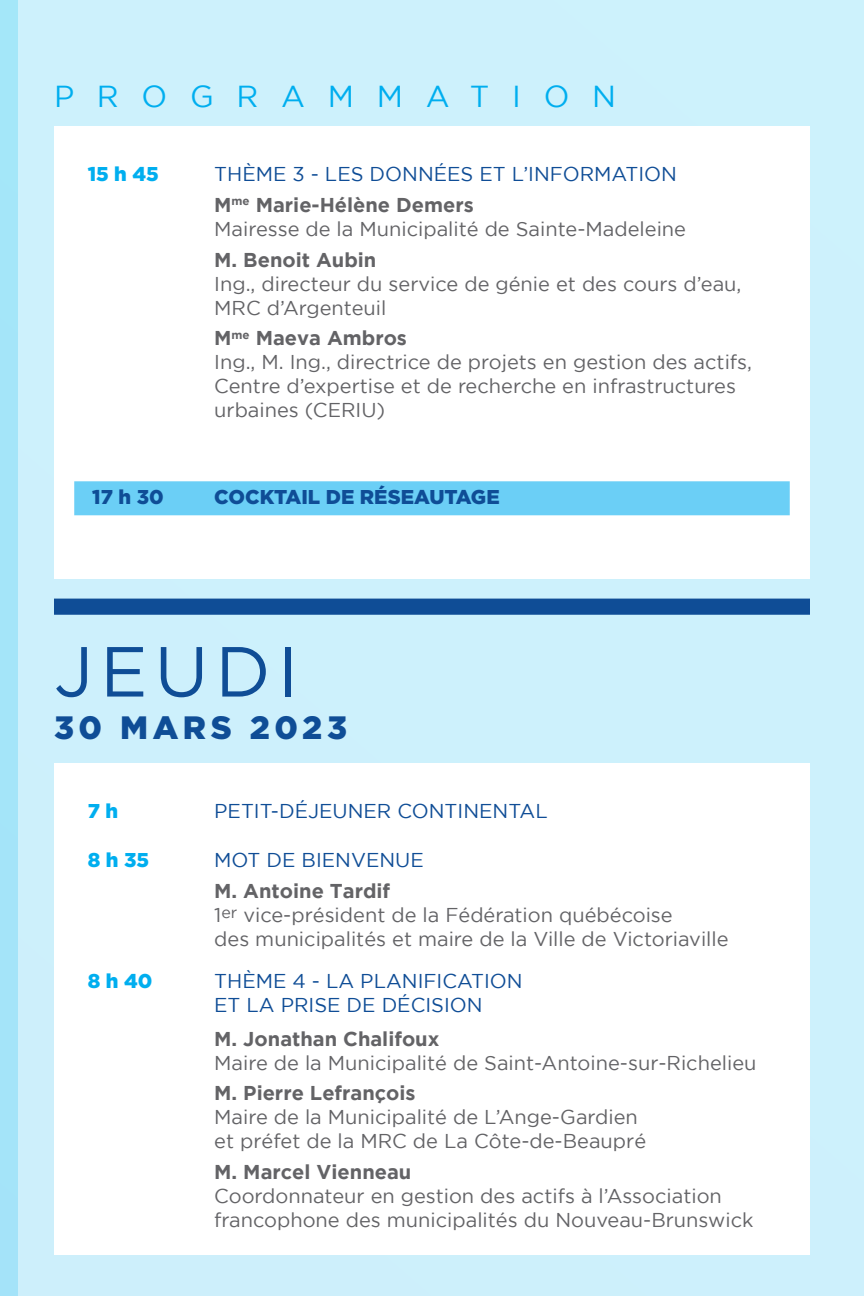
<style>
.page{position:relative;width:864px;height:1296px;background:#cdf1fc}
.page>*{position:absolute;margin:0;border:0;box-sizing:border-box;transform-origin:0 0}
.t1{font:70.6px "Gotham";letter-spacing:.1em;color:#0f4d96}
.t2{font:900 32.4px "Gotham";letter-spacing:.14em;color:#0f4d96}
.t3{font:30.2px "Gotham";letter-spacing:.75em;color:#00aeef}
.texte{font:20px/24px "Gotham";color:#636366}
.titre_conférencier{font:20px/24px "Gotham";color:#636366}
.titre_haut{font:20px "Gotham";color:#0f4d96}
.titre_conférencier-2{font:20px/24px "Gotham";color:#0f4d96}
.pause{font:900 20px "Gotham";color:#0f4d96}
.titre_haut-2{font:900 20px "Gotham";color:#00aeef}
.titre_conférencier-3{font:900 20px "Gotham";color:#00aeef}
.s1{font-weight:700}
</style>
<div class="page">
<div style="left:54px;top:126px;width:756px;height:452px;background:#fff"></div>
<div style="left:74px;top:481px;width:716px;height:34px;background:#6bcff6"></div>
<div style="left:54px;top:599px;width:756px;height:16px;background:#0f4d96"></div>
<div style="left:54px;top:763px;width:756px;height:491px;background:#fff"></div>
<p class="t3" style="left:54px;top:80px;width:564px">PROGRAMMATION</p>
<p class="titre_haut-2" style="left:88px;top:162px;width:73px">15 h 45</p>
<p class="titre_haut" style="left:214px;top:163px;width:464px">THÈME 3 - LES DONNÉES ET L’INFORMATION</p>
<p class="texte" style="left:214px;top:192px;width:473px"><span class="s1">M</span><sup>me</sup> <span class="s1">Marie-Hélène Demers<br></span>Mairesse de la Municipalité de Sainte-Madeleine</p>
<p class="texte" style="left:214px;top:247px;width:529px"><span class="s1">M. Benoit Aubin<br></span>Ing., directeur du service de génie et des cours d’eau,<br>MRC d’Argenteuil</p>
<p class="texte" style="left:214px;top:326px;width:539px"><span class="s1">M</span><sup>me</sup> <span class="s1">Maeva Ambros<br></span>Ing., M. Ing., directrice de projets en gestion des actifs, Centre d’expertise et de recherche en infrastructures urbaines (CERIU)</p>
<p class="pause" style="left:92px;top:486px;width:73px">17 h 30</p>
<p class="pause" style="left:214px;top:486px;width:287px">COCKTAIL DE RÉSEAUTAGE</p>
<p class="t1" style="left:54px;top:633px;width:246px">JEUDI</p>
<p class="t2" style="left:54px;top:709px;width:295px">30 MARS 2023</p>
<p class="titre_haut-2" style="left:88px;top:800px;width:32px">7 h</p>
<p class="titre_haut" style="left:214px;top:800px;width:335px">PETIT-DÉJEUNER CONTINENTAL</p>
<p class="titre_haut-2" style="left:88px;top:848px;width:63px">8 h 35</p>
<p class="titre_haut" style="left:214px;top:849px;width:211px">MOT DE BIENVENUE</p>
<p class="titre_conférencier" style="left:214px;top:878px;width:516px"><span class="s1">M. Antoine Tardif<br></span>1<sup>er</sup> vice-président de la Fédération québécoise<br>des municipalités et maire de la Ville de Victoriaville</p>
<p class="titre_conférencier-3" style="left:88px;top:969px;width:66px">8 h 40</p>
<p class="titre_conférencier-2" style="left:214px;top:968px;width:310px">THÈME 4 - LA PLANIFICATION<br>ET LA PRISE DE DÉCISION</p>
<p class="texte" style="left:214px;top:1026px;width:544px"><span class="s1">M. Jonathan Chalifoux<br></span>Maire de la Municipalité de Saint-Antoine-sur-Richelieu</p>
<p class="texte" style="left:214px;top:1081px;width:433px"><span class="s1">M. Pierre Lefrançois<br></span>Maire de la Municipalité de L’Ange-Gardien et préfet de la MRC de La Côte-de-Beaupré</p>
<p class="texte" style="left:214px;top:1160px;width:541px"><span class="s1">M. Marcel Vienneau<br></span>Coordonnateur en gestion des actifs à l’Association francophone des municipalités du Nouveau-Brunswick</p>
</div>
